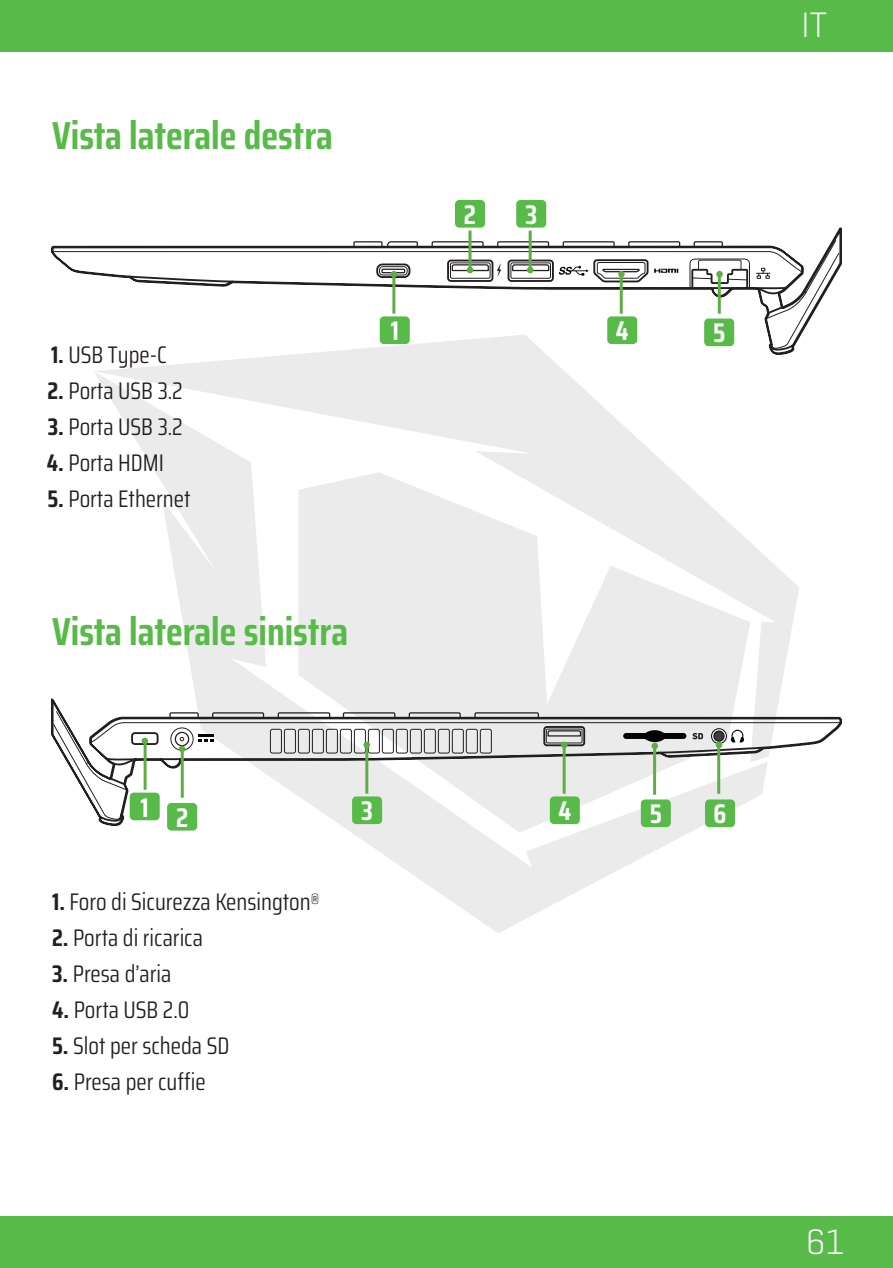
<style>
.page{position:relative;width:893px;height:1268px;background:#fff}
.page>*{position:absolute;margin:0;border:0;box-sizing:border-box;transform-origin:0 0}
.Başlık_Lvl-2{font:700 39px "Saira Condensed";color:#58ba49}
.t1{font:300 36px "Geogrotesque";color:#fff}
.t2{font:700 27px "Saira Condensed";color:#fff}
.t3{font:24px "Saira Condensed";color:#231f20}
.s1{font-weight:700}
</style>
<div class="page">
<div style="left:0;top:0;width:893px;height:51px;background:#58ba49"></div>
<div style="left:0;top:1216px;width:893px;height:51px;background:#58ba49"></div>
<svg style="left:104px;top:355px;width:695px;height:337px"></svg>
<svg style="left:94px;top:371px;width:674px;height:562px"></svg>
<svg style="left:298px;top:472px;width:452px;height:360px;fill:#ebebec"></svg>
<svg style="left:292px;top:221px;width:550px;height:134px"></svg>
<hr style="left:468px;top:230px;width:3px;height:39px;background:#60ad45">
<svg style="left:51px;top:239px;width:789px;height:110px"></svg>
<hr style="left:529px;top:230px;width:3px;height:39px;background:#60ad45">
<div style="left:618px;top:271px;width:7px;height:6px;background:#60ad45;border-radius:50%"></div>
<hr style="left:620px;top:275px;width:3px;height:38px;background:#60ad45">
<div style="left:716px;top:271px;width:7px;height:6px;background:#60ad45;border-radius:50%"></div>
<hr style="left:718px;top:275px;width:3px;height:38px;background:#60ad45">
<svg style="left:51px;top:692px;width:791px;height:134px"></svg>
<svg style="left:53px;top:710px;width:788px;height:109px"></svg>
<hr style="left:144px;top:741px;width:3px;height:48px;background:#60ad45">
<div style="left:142px;top:737px;width:6px;height:7px;background:#60ad45;border-radius:50%"></div>
<hr style="left:181px;top:749px;width:3px;height:48px;background:#60ad45">
<div style="left:179px;top:745px;width:6px;height:7px;background:#60ad45;border-radius:50%"></div>
<hr style="left:365px;top:745px;width:3px;height:48px;background:#60ad45">
<div style="left:363px;top:741px;width:7px;height:7px;background:#60ad45;border-radius:50%"></div>
<hr style="left:563px;top:745px;width:3px;height:48px;background:#60ad45">
<div style="left:561px;top:741px;width:6px;height:7px;background:#60ad45;border-radius:50%"></div>
<hr style="left:653px;top:746px;width:3px;height:48px;background:#60ad45">
<div style="left:651px;top:742px;width:7px;height:7px;background:#60ad45;border-radius:50%"></div>
<hr style="left:717px;top:745px;width:3px;height:48px;background:#60ad45">
<div style="left:716px;top:741px;width:6px;height:7px;background:#60ad45;border-radius:50%"></div>
<div style="left:380px;top:316px;width:30px;height:28px;background:#58ba49;border-radius:4px"></div>
<div style="left:607px;top:316px;width:30px;height:28px;background:#58ba49;border-radius:4px"></div>
<div style="left:704px;top:318px;width:30px;height:28px;background:#58ba49;border-radius:4px"></div>
<div style="left:455px;top:200px;width:30px;height:27px;background:#58ba49;border-radius:4px"></div>
<div style="left:516px;top:200px;width:30px;height:27px;background:#58ba49;border-radius:4px"></div>
<div style="left:130px;top:792px;width:30px;height:28px;background:#58ba49;border-radius:4px"></div>
<div style="left:167px;top:802px;width:30px;height:28px;background:#58ba49;border-radius:4px"></div>
<div style="left:352px;top:796px;width:30px;height:28px;background:#58ba49;border-radius:4px"></div>
<div style="left:550px;top:796px;width:30px;height:28px;background:#58ba49;border-radius:4px"></div>
<div style="left:641px;top:799px;width:30px;height:28px;background:#58ba49;border-radius:4px"></div>
<div style="left:705px;top:799px;width:30px;height:28px;background:#58ba49;border-radius:4px"></div>
<p class="Başlık_Lvl-2" style="left:52px;top:103px;width:282px">Vista laterale destra</p>
<p class="t3" style="left:51px;top:335px;width:117px"><span class="s1">1.</span> USB Type-C</p>
<p class="t3" style="left:47px;top:371px;width:137px"><span class="s1">2.</span> Porta USB 3.2</p>
<p class="t3" style="left:48px;top:407px;width:136px"><span class="s1">3.</span> Porta USB 3.2</p>
<p class="t3" style="left:47px;top:443px;width:119px"><span class="s1">4.</span> Porta HDMI</p>
<p class="t3" style="left:47px;top:479px;width:145px"><span class="s1">5.</span> Porta Ethernet</p>
<p class="Başlık_Lvl-2" style="left:52px;top:599px;width:297px">Vista laterale sinistra</p>
<p class="t2" style="left:464px;top:192px;width:14px">2</p>
<p class="t2" style="left:525px;top:192px;width:13px">3</p>
<p class="t2" style="left:391px;top:309px;width:10px">1</p>
<p class="t2" style="left:616px;top:309px;width:14px">4</p>
<p class="t2" style="left:713px;top:311px;width:14px">5</p>
<p class="t2" style="left:141px;top:785px;width:10px">1</p>
<p class="t2" style="left:176px;top:795px;width:14px">2</p>
<p class="t2" style="left:361px;top:788px;width:13px">3</p>
<p class="t2" style="left:558px;top:788px;width:14px">4</p>
<p class="t2" style="left:650px;top:791px;width:14px">5</p>
<p class="t2" style="left:714px;top:791px;width:14px">6</p>
<p class="t3" style="left:52px;top:881px;width:269px"><span class="s1">1.</span> Foro di Sicurezza Kensington<sup>®</sup></p>
<p class="t3" style="left:52px;top:917px;width:152px"><span class="s1">2.</span> Porta di ricarica</p>
<p class="t3" style="left:52px;top:953px;width:121px"><span class="s1">3.</span> Presa d’aria</p>
<p class="t3" style="left:52px;top:989px;width:139px"><span class="s1">4.</span> Porta USB 2.0</p>
<p class="t3" style="left:52px;top:1025px;width:179px"><span class="s1">5.</span> Slot per scheda SD</p>
<p class="t3" style="left:52px;top:1061px;width:155px"><span class="s1">6.</span> Presa per cuffie</p>
<h2 class="t1" style="left:801px;top:2px;width:28px">IT</h2>
<h2 class="t1" style="left:806px;top:1219px;width:40px">61</h2>
</div>
